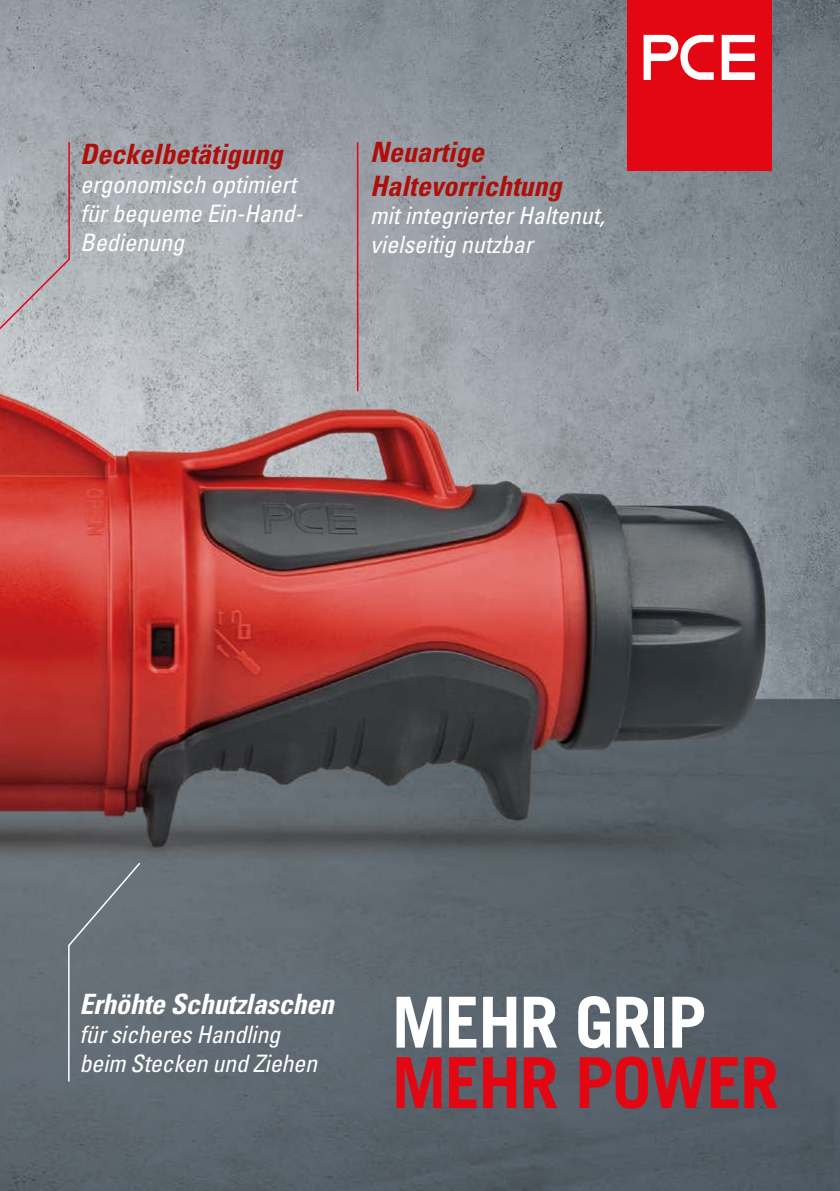
<style>
.page{position:relative;width:840px;height:1191px;background:#fff}
.page>*{position:absolute;margin:0;border:0;box-sizing:border-box;transform-origin:0 0}
.t1{font:700 70.4px "Trade Gothic LT Std";letter-spacing:-.025em;color:#e30613}
.t2{font:700 70.4px "Trade Gothic LT Std";letter-spacing:-.025em;color:#fff}
.t3{font:italic 700 condensed 28px/33.6px "Univers";color:#ae0f0a}
.t4{font:italic 700 condensed 28px "Univers";letter-spacing:-.01em;color:#fff}
.t5{font:italic condensed 24px/28.8px "Univers";color:#fff}
</style>
<div class="page">
<img style="left:0;top:0;width:839px;height:1191px">
<svg style="left:0;top:141px;width:71px;height:216px;background:#b0b0b5"></svg>
<hr style="left:357px;top:142px;width:1px;height:249px;background:#e30613">
<div style="left:67px;top:861px;width:75px;height:222px;background:#677077"></div>
<div style="left:626px;top:0;width:145px;height:170px;background:#e30613"></div>
<svg style="left:643px;top:35px;width:111px;height:45px"></svg>
<p class="t3" style="left:80px;top:138px;width:204px">Deckelbetätigung</p>
<p class="t5" style="left:80px;top:170px;width:224px">ergonomisch optimiert für bequeme Ein-Hand-<br>Bedienung</p>
<p class="t3" style="left:370px;top:135px;width:193px">Neuartige<br>Haltevorrichtung</p>
<p class="t5" style="left:370px;top:201px;width:236px">mit integrierter Haltenut, vielseitig nutzbar</p>
<p class="t4" style="left:79px;top:987px;width:256px">Erhöhte Schutzlaschen</p>
<p class="t5" style="left:79px;top:1020px;width:239px">für sicheres Handling beim Stecken und Ziehen</p>
<h1 class="t2" style="left:391px;top:979px;width:316px">MEHR GRIP</h1>
<h1 class="t1" style="left:391px;top:1039px;width:389px">MEHR POWER</h1>
</div>
